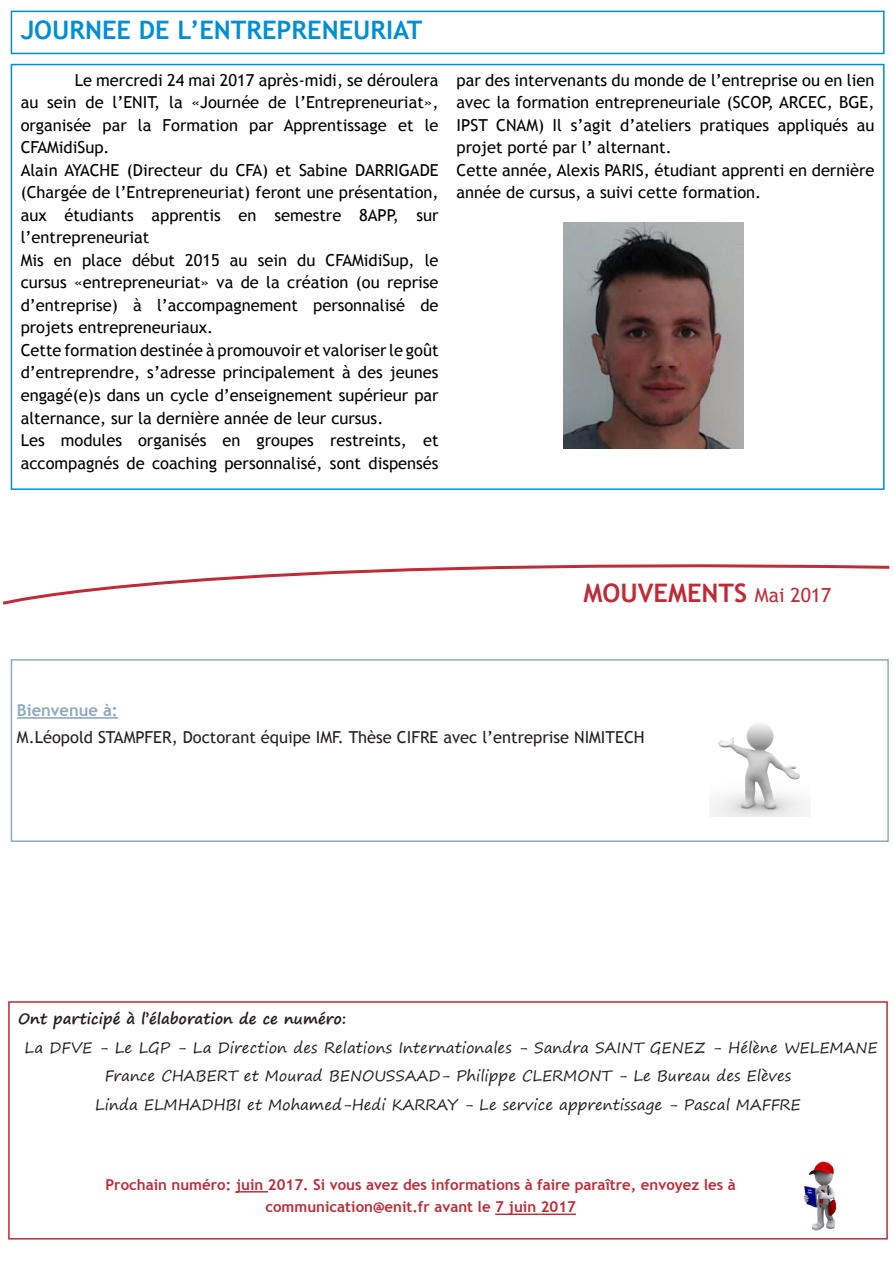
<style>
.page{position:relative;width:893px;height:1263px;background:#fff}
.page>*{position:absolute;margin:0;border:0;box-sizing:border-box;transform-origin:0 0}
.t1{font:700 25.5px "Trebuchet MS";color:#008fd5}
.t2{font:700 25.5px "Trebuchet MS";color:#bf2b37}
.t3{font:16.5px/22.5px "Trebuchet MS";color:#000;text-align:justify}
.t4{font:16.5px "Trebuchet MS";color:#231f20}
.t5{font:700 16.5px "Trebuchet MS";color:#8ea9c0}
.t6{font:15px/28.5px "Segoe Print";color:#231f20;text-align:center}
.t7{font:700 15px "Trebuchet MS";color:#bf2b37}
.t8{font:700 15px "Segoe Print";color:#231f20}
.s1{font-weight:400;font-size:19.5px}
</style>
<div class="page">
<div style="left:11px;top:659px;width:878px;height:183px;border:2px solid #8ea9c0"></div>
<hr style="left:17px;top:717px;width:101px;height:2px;background:#8ea9c0">
<div style="left:11px;top:64px;width:873px;height:426px;border:2px solid #008fd5"></div>
<div style="left:11px;top:11px;width:873px;height:43px;border:2px solid #008fd5"></div>
<svg style="left:2px;top:564px;width:888px;height:41px"></svg>
<div style="left:8px;top:1001px;width:880px;height:238px;border:2px solid #bf2b37"></div>
<hr style="left:236px;top:1191px;width:32px;height:1px;background:#bf2b37">
<hr style="left:495px;top:1213px;width:81px;height:2px;background:#bf2b37">
<img style="left:709px;top:724px;width:99px;height:92px">
<img style="left:803px;top:1161px;width:34px;height:70px">
<img style="left:563px;top:222px;width:180px;height:226px">
<p class="t1" style="left:21px;top:14px;width:403px">JOURNEE DE L’ENTREPRENEURIAT</p>
<p class="t3" style="left:21px;top:69px;width:419px;text-indent:54px">Le mercredi 24 mai 2017 après-midi, se déroulera au sein de l’ENIT, la «Journée de l’Entrepreneuriat», organisée par la Formation par Apprentissage et le CFAMidiSup.</p>
<p class="t3" style="left:21px;top:159px;width:419px">Alain AYACHE (Directeur du CFA) et Sabine DARRIGADE (Chargée de l’Entrepreneuriat) feront une présentation, aux étudiants apprentis en semestre 8APP, sur l’entrepreneuriat</p>
<p class="t3" style="left:21px;top:249px;width:419px">Mis en place début 2015 au sein du CFAMidiSup, le cursus «entrepreneuriat» va de la création (ou reprise d’entreprise) à l’accompagnement personnalisé de projets entrepreneuriaux.</p>
<p class="t3" style="left:21px;top:339px;width:419px">Cette formation destinée à promouvoir et valoriser le goût d’entreprendre, s’adresse principalement à des jeunes engagé(e)s dans un cycle d’enseignement supérieur par alternance, sur la dernière année de leur cursus.</p>
<p class="t3" style="left:21px;top:429px;width:419px">Les modules organisés en groupes restreints, et accompagnés de coaching personnalisé, sont dispensés</p>
<p class="t3" style="left:457px;top:69px;width:419px">par des intervenants du monde de l’entreprise ou en lien avec la formation entrepreneuriale (SCOP, ARCEC, BGE, IPST CNAM) Il s’agit d’ateliers pratiques appliqués au projet porté par l’ alternant.</p>
<p class="t3" style="left:457px;top:159px;width:419px">Cette année, Alexis PARIS, étudiant apprenti en dernière année de cursus, a suivi cette formation.</p>
<p class="t2" style="left:583px;top:577px;width:249px">MOUVEMENTS <span class="s1">Mai 2017</span></p>
<p class="t5" style="left:17px;top:700px;width:102px">Bienvenue à:</p>
<p class="t4" style="left:17px;top:726px;width:629px">M.Léopold STAMPFER, Doctorant équipe IMF. Thèse CIFRE avec l’entreprise NIMITECH</p>
<p class="t8" style="left:18px;top:1005px;width:330px">Ont participé à l’élaboration de ce numéro:</p>
<p class="t6" style="left:25px;top:1033px;width:855px">La DFVE - Le LGP - La Direction des Relations Internationales - Sandra SAINT GENEZ - Hélène WELEMANE<br>France CHABERT et Mourad BENOUSSAAD- Philippe CLERMONT - Le Bureau des Elèves</p>
<p class="t6" style="left:95px;top:1090px;width:707px">Linda ELMHADHBI et Mohamed-Hedi KARRAY - Le service apprentissage - Pascal MAFFRE</p>
<p class="t7" style="left:105px;top:1175px;width:632px">Prochain numéro: juin 2017. Si vous avez des informations à faire paraître, envoyez les à</p>
<p class="t7" style="left:265px;top:1198px;width:312px">communication@enit.fr avant le 7 juin 2017</p>
</div>
